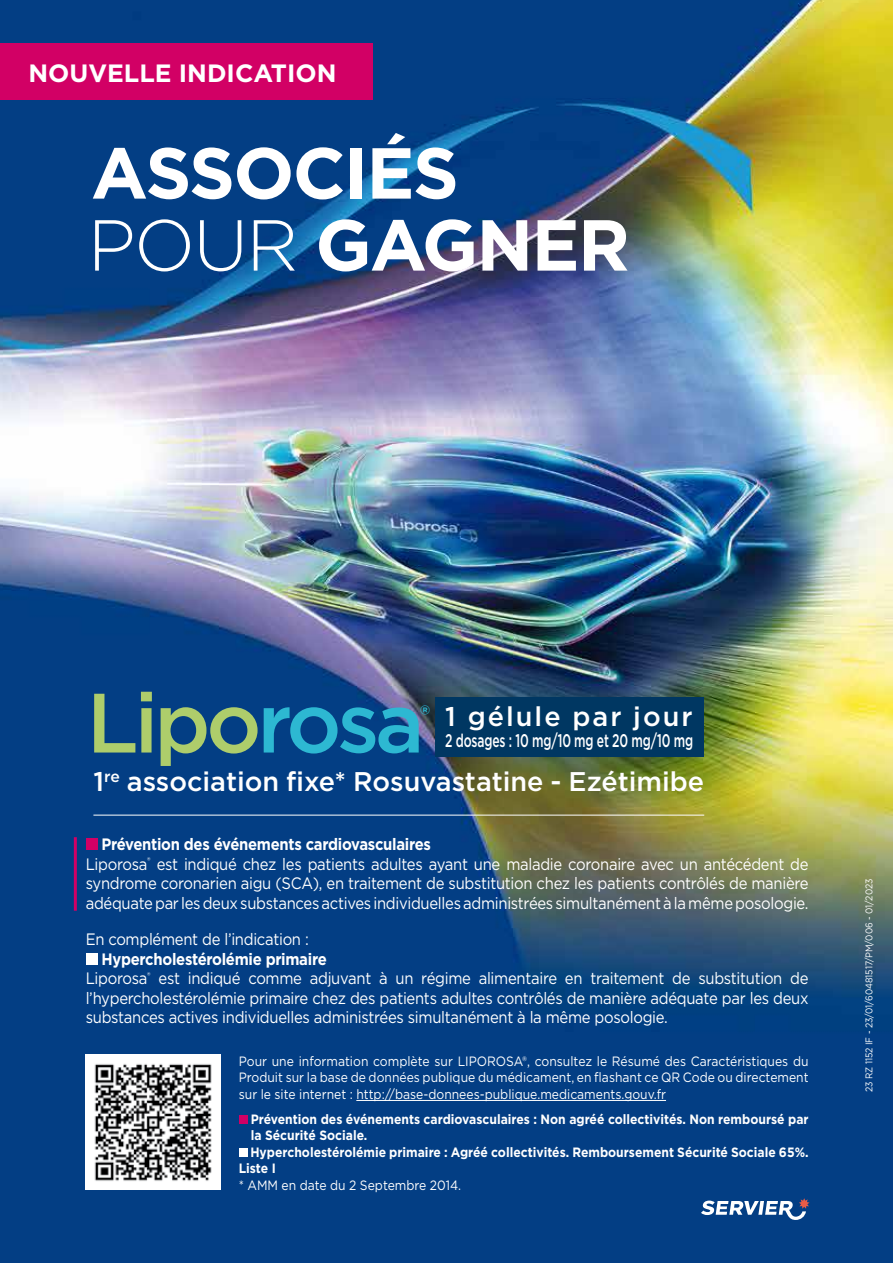
<style>
.page{position:relative;width:893px;height:1263px;background:#fff}
.page>*{position:absolute;margin:0;border:0;box-sizing:border-box;transform-origin:0 0}
.t1{font:500 84px "Gotham";letter-spacing:-.05em;color:#aecd6b}
.t2{font:700 72px/72px "Gotham";letter-spacing:-.025em;color:#fff}
.t3{font:500 27px "Gotham";color:#fff}
.t4{font:500 27px "Gotham";letter-spacing:.075em;color:#fff}
.t5{font:700 25.05px "Gotham";color:#fff}
.t6{font:500 18.3px "Gotham";letter-spacing:-.01em;color:#fff;scale:.66 1}
.t7{font:16.5px/19.5px "Gotham";letter-spacing:-.02em;color:#fff;scale:.9 1}
.t8{font:13.5px/16.5px "Gotham";color:#fff;text-align:justify;scale:.9 1}
.t9{font:700 13.5px "Gotham";color:#fff;scale:.9 1}
.t10{font:9.75px "Gotham";letter-spacing:-.01em;color:#fff;scale:.9 1}
.s1{font-weight:300}
.s2{color:#2db8d2}
.s3{font-size:26.25px;color:#2db8d2}
.s4{font-weight:700}
</style>
<div class="page">
<img style="left:0;top:0;width:893px;height:1263px">
<svg style="left:701px;top:1198px;width:108px;height:22px"></svg>
<div style="left:0;top:43px;width:372px;height:57px;background:#d20065"></div>
<div style="left:436px;top:697px;width:268px;height:60px;background:#003762"></div>
<hr style="left:93px;top:815px;width:611px;height:1px;background:#fff">
<img style="left:86px;top:1055px;width:135px;height:135px">
<hr style="left:356px;top:1100px;width:310px;height:1px;background:#fff">
<div style="left:239px;top:1115px;width:8px;height:9px;background:#d10065"></div>
<div style="left:239px;top:1148px;width:8px;height:9px;background:#fff"></div>
<hr style="left:74px;top:837px;width:3px;height:74px;background:#d20065">
<div style="left:86px;top:838px;width:12px;height:12px;background:#d20065"></div>
<div style="left:86px;top:953px;width:12px;height:12px;background:#fff"></div>
<h3 class="t5" style="left:28px;top:56px;width:310px">NOUVELLE INDICATION</h3>
<h2 class="t2" style="left:88px;top:137px;width:544px">ASSOCIÉS<br><span class="s1">POUR</span> GAGNER</h2>
<h1 class="t1" style="left:87px;top:668px;width:339px">Lipo<span class="s2">rosa</span></h1>
<h3 class="t4" style="left:420px;top:699px;width:274px"><span class="s3">®</span> 1 gélule par jour</h3>
<p class="t6" style="left:445px;top:729px;width:377px">2 dosages : 10 mg/10 mg et 20 mg/10 mg</p>
<h3 class="t3" style="left:93px;top:764px;width:612px">1<sup>re</sup> association fixe* Rosuvastatine - Ezétimibe</h3>
<p class="t7" style="left:86px;top:834px;width:805px;text-indent:16px"><span class="s4">Prévention des événements cardiovasculaires<br></span>Liporosa<sup>®</sup> est indiqué chez les patients adultes ayant une maladie coronaire avec un antécédent de syndrome coronarien aigu (SCA), en traitement de substitution chez les patients contrôlés de manière adéquate par les deux substances actives individuelles administrées simultanément à la même posologie.</p>
<p class="t7" style="left:86px;top:929px;width:249px">En complément de l’indication :</p>
<p class="t7" style="left:86px;top:949px;width:805px;text-indent:16px"><span class="s4">Hypercholestérolémie primaire<br></span>Liporosa<sup>®</sup> est indiqué comme adjuvant à un régime alimentaire en traitement de substitution de l’hypercholestérolémie primaire chez des patients adultes contrôlés de manière adéquate par les deux substances actives individuelles administrées simultanément à la même posologie.</p>
<p class="t8" style="left:239px;top:1052px;width:635px">Pour une information complète sur LIPOROSA®, consultez le Résumé des Caractéristiques du Produit sur la base de données publique du médicament, en flashant ce QR Code ou directement sur le site internet : http://base-donnees-publique.medicaments.gouv.fr</p>
<p class="t9" style="left:251px;top:1110px;width:621px">Prévention des événements cardiovasculaires : Non agréé collectivités. Non remboursé par</p>
<p class="t9" style="left:251px;top:1126px;width:131px">la Sécurité Sociale.</p>
<p class="t9" style="left:250px;top:1143px;width:622px">Hypercholestérolémie primaire : Agréé collectivités. Remboursement Sécurité Sociale 65%.</p>
<p class="t9" style="left:239px;top:1159px;width:43px">Liste I</p>
<p class="t8" style="left:239px;top:1176px;width:249px">* AMM en date du 2 Septembre 2014.</p>
<p class="t10" style="left:863px;top:1092px;width:238px;rotate:-90deg">23 RZ 1152 IF - 23/01/60481517/PM/006 - 01/2023</p>
</div>
